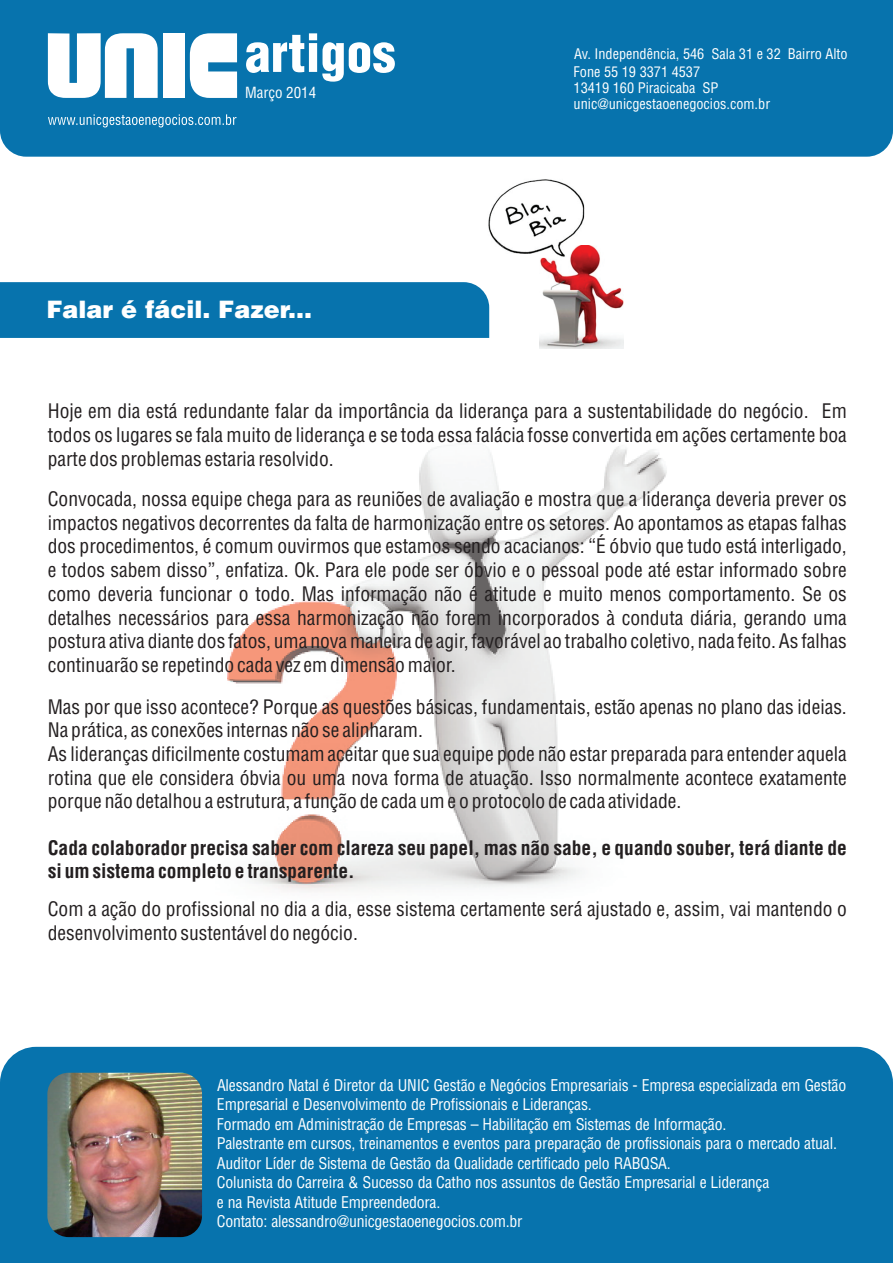
<style>
.page{position:relative;width:893px;height:1263px;background:#fff}
.page>*{position:absolute;margin:0;border:0;box-sizing:border-box;transform-origin:0 0}
.t1{font:24px "Switzerland Black";color:#fff}
.t2{font:19.5px/23.7px "Switzerland Condensed";color:#231f20}
.t3{font:15.75px/19.5px "Switzerland Condensed";letter-spacing:-.01em;color:#fff}
.t4{font:15px "Switzerland Condensed";color:#fff}
.t5{font:14.25px "Switzerland Condensed";color:#fff}
</style>
<div class="page">
<img style="left:227px;top:445px;width:440px;height:446px">
<div style="left:0;top:282px;width:489px;height:56px;background:#0773ad"></div>
<div style="left:0;top:1047px;width:893px;height:216px;background:#0773ad"></div>
<img style="left:47px;top:1073px;width:155px;height:164px;border-radius:21px">
<div style="left:0;top:0;width:893px;height:157px;background:#0773ad"></div>
<svg style="left:48px;top:114px;width:188px;height:13px;background:#3e92bf"></svg>
<svg style="left:48px;top:33px;width:110px;height:65px"></svg>
<svg style="left:190px;top:33px;width:47px;height:65px"></svg>
<div style="left:164px;top:33px;width:21px;height:65px;background:#fff"></div>
<svg style="left:246px;top:33px;width:149px;height:49px"></svg>
<img style="left:540px;top:246px;width:83px;height:103px">
<img style="left:488px;top:179px;width:96px;height:79px">
<p class="t4" style="left:245px;top:83px;width:73px">Março 2014</p>
<p class="t1" style="left:46px;top:294px;width:267px">Falar é fácil. Fazer...</p>
<p class="t5" style="left:574px;top:45px;width:275px">Av. Independência, 546 Sala 31 e 32 Bairro Alto</p>
<p class="t5" style="left:574px;top:79px;width:146px">13419 160 Piracicaba SP</p>
<p class="t5" style="left:574px;top:63px;width:128px">Fone 55 19 3371 4537</p>
<p class="t5" style="left:574px;top:95px;width:198px">unic@unicgestaoenegocios.com.br</p>
<p class="t2" style="left:48px;top:402px;width:800px;text-align:justify">Hoje em dia está redundante falar da importância da liderança para a sustentabilidade do negócio. Em todos os lugares se fala muito de liderança e se toda essa falácia fosse convertida em ações certamente boa parte dos problemas estaria resolvido.</p>
<p class="t2" style="left:48px;top:489px;width:801px;text-align:justify">Convocada, nossa equipe chega para as reuniões de avaliação e mostra que a liderança deveria prever os impactos negativos decorrentes da falta de harmonização entre os setores. Ao apontamos as etapas falhas dos procedimentos, é comum ouvirmos que estamos sendo acacianos: “É óbvio que tudo está interligado, e todos sabem disso”, enfatiza. Ok. Para ele pode ser óbvio e o pessoal pode até estar informado sobre como deveria funcionar o todo. Mas informação não é atitude e muito menos comportamento. Se os detalhes necessários para essa harmonização não forem incorporados à conduta diária, gerando uma postura ativa diante dos fatos, uma nova maneira de agir, favorável ao trabalho coletivo, nada feito. As falhas continuarão se repetindo cada vez em dimensão maior.</p>
<p class="t2" style="left:48px;top:697px;width:800px">Mas por que isso acontece? Porque as questões básicas, fundamentais, estão apenas no plano das ideias.<br>Na prática, as conexões internas não se alinharam.<br>As lideranças dificilmente costumam aceitar que sua equipe pode não estar preparada para entender aquela rotina que ele considera óbvia ou uma nova forma de atuação. Isso normalmente acontece exatamente porque não detalhou a estrutura, a função de cada um e o protocolo de cada atividade.</p>
<p class="t2" style="left:48px;top:838px;width:800px">Cada colaborador precisa saber com clareza seu papel, mas não sabe, e quando souber, terá diante de si um sistema completo e transparente.</p>
<p class="t2" style="left:48px;top:899px;width:800px">Com a ação do profissional no dia a dia, esse sistema certamente será ajustado e, assim, vai mantendo o desenvolvimento sustentável do negócio.</p>
<p class="t3" style="left:217px;top:1077px;width:631px">Alessandro Natal é Diretor da UNIC Gestão e Negócios Empresariais - Empresa especializada em Gestão Empresarial e Desenvolvimento de Profissionais e Lideranças.<br>Formado em Administração de Empresas – Habilitação em Sistemas de Informação.<br>Palestrante em cursos, treinamentos e eventos para preparação de profissionais para o mercado atual.<br>Auditor Líder de Sistema de Gestão da Qualidade certificado pelo RABQSA.<br>Colunista do Carreira &amp; Sucesso da Catho nos assuntos de Gestão Empresarial e Liderança<br>e na Revista Atitude Empreendedora.<br>Contato: alessandro@unicgestaoenegocios.com.br</p>
</div>
